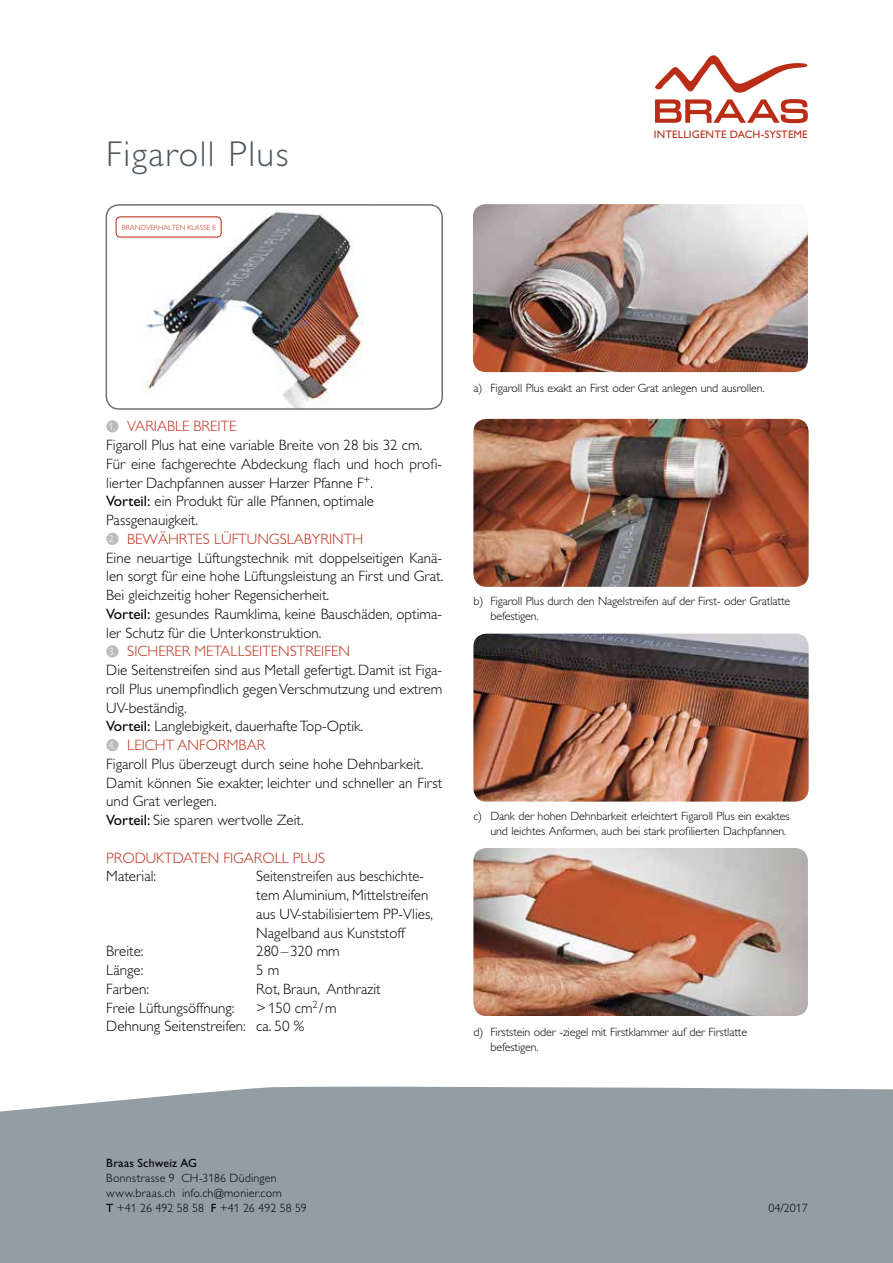
<style>
.page{position:relative;width:893px;height:1263px;background:#fff}
.page>*{position:absolute;margin:0;border:0;box-sizing:border-box;transform-origin:0 0}
.t1{font:300 36px "Gill Alt One";letter-spacing:.04em;color:#4b575f}
.t2{font:300 15px/18.8px "Gill Alt One";color:#000}
.t3{font:300 15px "Gill Alt One";color:#bd2c16}
.t4{font:300 12px/15px "Gill Alt One";letter-spacing:-.01em;color:#000}
.t5{font:300 12px/15px "Gill Alt One";letter-spacing:.015em;color:#000}
.t6{font:12px "Gill Alt One";letter-spacing:.02em;color:#000}
.t7{font:10.95px "Gill Alt One";letter-spacing:.015em;color:#b92d16}
.t8{font:300 7.5px "Gill Alt One";letter-spacing:-.01em;color:#bd2c16}
.s1{font-size:10.5px;color:#fff}
.s2{color:#bd2c16}
.s3{font-weight:400}
</style>
<div class="page">
<div style="left:0;top:1086px;width:893px;height:177px;background:#929da4"></div>
<div style="left:106px;top:420px;width:13px;height:12px;background:#b9bbbc;border-radius:50%"></div>
<div style="left:106px;top:533px;width:13px;height:12px;background:#b9bbbc;border-radius:50%"></div>
<div style="left:106px;top:645px;width:13px;height:12px;background:#b9bbbc;border-radius:50%"></div>
<div style="left:106px;top:739px;width:13px;height:12px;background:#b9bbbc;border-radius:50%"></div>
<img style="left:142px;top:211px;width:221px;height:196px">
<div style="left:106px;top:204px;width:337px;height:206px;border:2px solid #707172;border-radius:13px"></div>
<div style="left:116px;top:216px;width:106px;height:22px;border:1px solid #bd2c16;border-radius:4px"></div>
<img style="left:473px;top:204px;width:335px;height:168px">
<img style="left:473px;top:419px;width:336px;height:168px">
<img style="left:473px;top:634px;width:336px;height:167px">
<img style="left:473px;top:848px;width:335px;height:168px">
<svg style="left:655px;top:55px;width:152px;height:38px"></svg>
<svg style="left:655px;top:99px;width:153px;height:24px"></svg>
<h1 class="t1" style="left:106px;top:133px;width:184px">Figaroll Plus</h1>
<p class="t8" style="left:122px;top:223px;width:96px">BRANDVERHALTEN KLASSE E</p>
<p class="t7" style="left:654px;top:128px;width:155px">INTELLIGENTE DACH-SYSTEME</p>
<p class="t2" style="left:106px;top:417px;width:337px"><span class="s1">1.</span> <span class="s2">VARIABLE BREITE<br></span>Figaroll Plus hat eine variable Breite von 28 bis 32 cm.<br>Für eine fachgerechte Abdeckung flach und hoch profi&shy;lierter Dachpfannen ausser Harzer Pfanne F<sup>+</sup>.<br><span class="s3">Vorteil:</span> ein Produkt für alle Pfannen, optimale Passgenauigkeit.</p>
<p class="t2" style="left:106px;top:530px;width:339px"><span class="s1">2.</span> <span class="s2">BEWÄHRTES LÜFTUNGSLABYRINTH<br></span>Eine neuartige Lüftungstechnik mit doppelseitigen Kanä&shy;len sorgt für eine hohe Lüftungsleistung an First und Grat.<br>Bei gleichzeitig hoher Regensicherheit.<br><span class="s3">Vorteil:</span> gesundes Raumklima, keine Bauschäden, optima&shy;ler Schutz für die Unterkonstruktion.</p>
<p class="t2" style="left:106px;top:642px;width:337px"><span class="s1">3.</span> <span class="s2">SICHERER METALLSEITENSTREIFEN<br></span>Die Seitenstreifen sind aus Metall gefertigt. Damit ist Figa&shy;roll Plus unempfindlich gegen Verschmutzung und extrem UV-beständig.<br><span class="s3">Vorteil:</span> Langlebigkeit, dauerhafte Top-Optik.</p>
<p class="t2" style="left:106px;top:736px;width:337px"><span class="s1">4.</span> <span class="s2">LEICHT ANFORMBAR<br></span>Figaroll Plus überzeugt durch seine hohe Dehnbarkeit.<br>Damit können Sie exakter, leichter und schneller an First und Grat verlegen.<br><span class="s3">Vorteil:</span> Sie sparen wertvolle Zeit.</p>
<p class="t3" style="left:106px;top:849px;width:220px">PRODUKTDATEN FIGAROLL PLUS</p>
<p class="t2" style="left:106px;top:867px;width:51px">Material:</p>
<p class="t2" style="left:256px;top:867px;width:178px">Seitenstreifen aus beschichte&shy;tem Aluminium, Mittelstreifen aus UV-stabilisiertem PP-Vlies,<br>Nagelband aus Kunststoff</p>
<p class="t2" style="left:106px;top:942px;width:39px">Breite:</p>
<p class="t2" style="left:256px;top:942px;width:85px">280–320 mm</p>
<p class="t2" style="left:106px;top:961px;width:39px">Länge:</p>
<p class="t2" style="left:256px;top:961px;width:25px">5 m</p>
<p class="t2" style="left:106px;top:980px;width:44px">Farben:</p>
<p class="t2" style="left:256px;top:980px;width:126px">Rot, Braun, Anthrazit</p>
<p class="t2" style="left:106px;top:998px;width:130px">Freie Lüftungsöffnung:</p>
<p class="t2" style="left:106px;top:998px;width:232px;text-indent:150px">&gt;150 cm<sup>2</sup> /m<br>Dehnung Seitenstreifen: ca. 50 %</p>
<p class="t4" style="left:473px;top:380px;width:293px">a) Figaroll Plus exakt an First oder Grat anlegen und ausrollen.</p>
<p class="t4" style="left:490px;top:594px;width:301px;text-indent:-17px">b) Figaroll Plus durch den Nagelstreifen auf der First- oder Gratlatte befestigen.</p>
<p class="t4" style="left:473px;top:809px;width:318px;text-align:right">c) Dank der hohen Dehnbarkeit erleichtert Figaroll Plus ein exaktes und leichtes Anformen, auch bei stark profilierten Dachpfannen.</p>
<p class="t4" style="left:490px;top:1025px;width:258px;text-indent:-17px">d) Firststein oder -ziegel mit Firstklammer auf der Firstlatte befestigen.</p>
<p class="t6" style="left:106px;top:1156px;width:92px">Braas Schweiz AG</p>
<p class="t5" style="left:106px;top:1170px;width:202px">Bonnstrasse 9 CH-3186 Düdingen www.braas.ch info.ch@monier.com<br><span class="s3">T</span> +41 26 492 58 58 <span class="s3">F</span> +41 26 492 58 59</p>
<p class="t4" style="left:769px;top:1200px;width:41px">04/2017</p>
</div>
